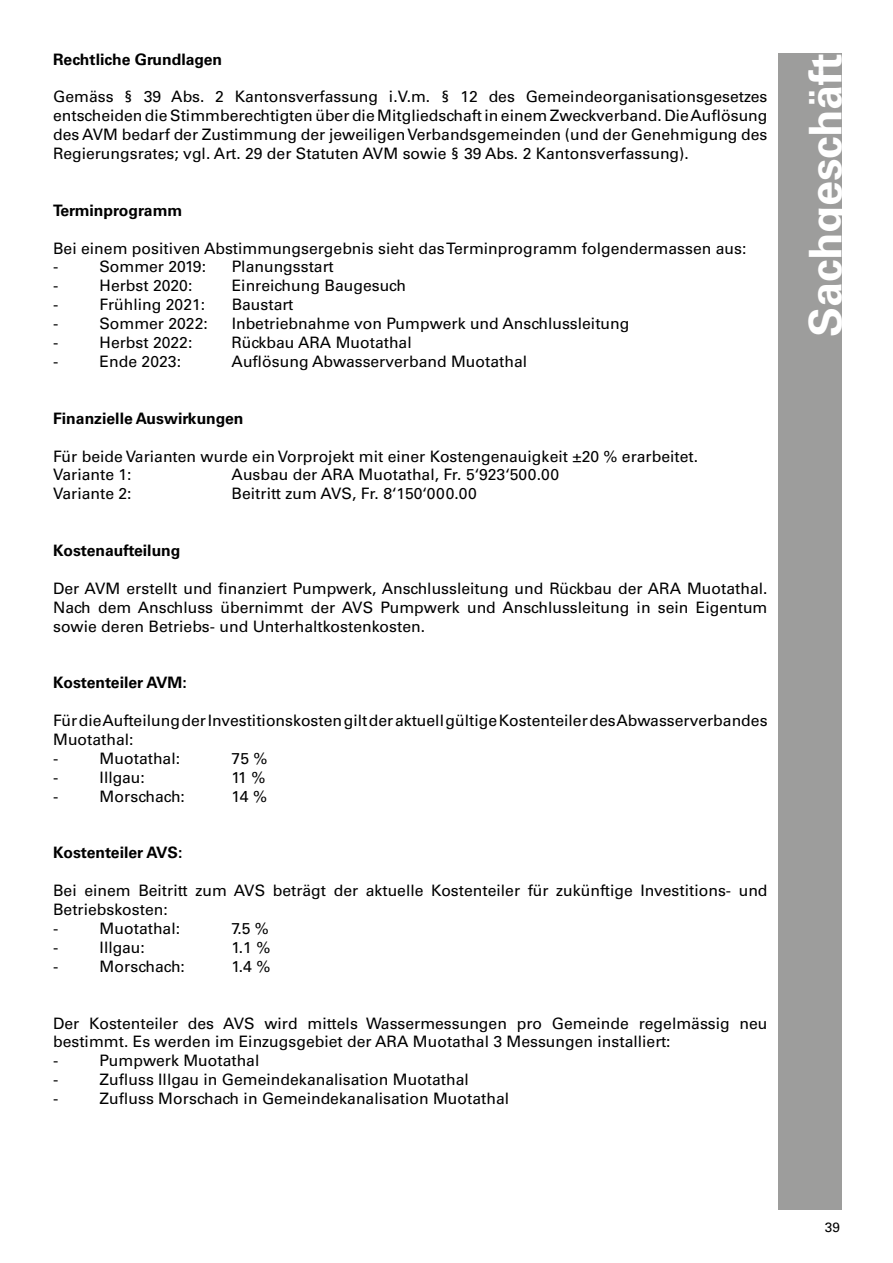
<style>
.page{position:relative;width:893px;height:1263px;background:#fff}
.page>*{position:absolute;margin:0;border:0;box-sizing:border-box;transform-origin:0 0}
.t1{font:700 45px "Univers LT Std";color:#fff}
.t2{font:15.75px/18.9px "Univers LT Std";color:#000}
.t3{font:700 15.75px "Univers LT Std";color:#000}
.t4{font:13.5px "Univers LT Std";color:#000}
</style>
<div class="page">
<div style="left:778px;top:53px;width:63px;height:1157px;background:#9d9d9c"></div>
<p class="t3" style="left:53px;top:50px;width:171px">Rechtliche Grundlagen</p>
<p class="t2" style="left:53px;top:87px;width:716px;text-align:justify">Gemäss § 39 Abs. 2 Kantonsverfassung i.V.m. § 12 des Gemeindeorganisationsgesetzes entscheiden die Stimmberechtigten über die Mitgliedschaft in einem Zweckverband. Die Auflösung des AVM bedarf der Zustimmung der jeweiligen Verbandsgemeinden (und der Genehmigung des Regierungsrates; vgl. Art. 29 der Statuten AVM sowie § 39 Abs. 2 Kantonsverfassung).</p>
<p class="t3" style="left:53px;top:201px;width:131px">Terminprogramm</p>
<p class="t2" style="left:53px;top:239px;width:695px">Bei einem positiven Abstimmungsergebnis sieht das Terminprogramm folgendermassen aus: -</p>
<p class="t2" style="left:100px;top:258px;width:108px">Sommer 2019:</p>
<p class="t2" style="left:232px;top:258px;width:103px">Planungsstart</p>
<p class="t2" style="left:53px;top:276px;width:7px">-</p>
<p class="t2" style="left:100px;top:276px;width:94px">Herbst 2020:</p>
<p class="t2" style="left:232px;top:276px;width:176px">Einreichung Baugesuch</p>
<p class="t2" style="left:53px;top:295px;width:7px">-</p>
<p class="t2" style="left:100px;top:295px;width:107px">Frühling 2021:</p>
<p class="t2" style="left:232px;top:295px;width:63px">Baustart</p>
<p class="t2" style="left:53px;top:314px;width:7px">-</p>
<p class="t2" style="left:100px;top:314px;width:110px">Sommer 2022:</p>
<p class="t2" style="left:232px;top:314px;width:399px">Inbetriebnahme von Pumpwerk und Anschlussleitung</p>
<p class="t2" style="left:53px;top:333px;width:7px">-</p>
<p class="t2" style="left:100px;top:333px;width:94px">Herbst 2022:</p>
<p class="t2" style="left:232px;top:333px;width:182px">Rückbau ARA Muotathal</p>
<p class="t2" style="left:53px;top:352px;width:7px">-</p>
<p class="t2" style="left:100px;top:352px;width:83px">Ende 2023:</p>
<p class="t2" style="left:232px;top:352px;width:297px">Auflösung Abwasserverband Muotathal</p>
<p class="t3" style="left:53px;top:409px;width:192px">Finanzielle Auswirkungen</p>
<p class="t2" style="left:53px;top:447px;width:646px">Für beide Varianten wurde ein Vorprojekt mit einer Kostengenauigkeit ±20 % erarbeitet.<br>Variante 1:</p>
<p class="t2" style="left:232px;top:465px;width:329px">Ausbau der ARA Muotathal, Fr. 5‘923‘500.00</p>
<p class="t2" style="left:53px;top:484px;width:80px">Variante 2:</p>
<p class="t2" style="left:232px;top:484px;width:247px">Beitritt zum AVS, Fr. 8‘150‘000.00</p>
<p class="t3" style="left:53px;top:541px;width:129px">Kostenaufteilung</p>
<p class="t2" style="left:53px;top:579px;width:716px;text-align:justify">Der AVM erstellt und finanziert Pumpwerk, Anschlussleitung und Rückbau der ARA Muotathal.<br>Nach dem Anschluss übernimmt der AVS Pumpwerk und Anschlussleitung in sein Eigentum sowie deren Betriebs- und Unterhaltkostenkosten.</p>
<p class="t3" style="left:53px;top:673px;width:135px">Kostenteiler AVM:</p>
<p class="t2" style="left:53px;top:711px;width:716px">Für die Aufteilung der Investitionskosten gilt der aktuell gültige Kostenteiler des Abwasserverbandes<br>Muotathal:<br>-</p>
<p class="t2" style="left:100px;top:749px;width:82px">Muotathal:</p>
<p class="t2" style="left:232px;top:749px;width:37px">75 %</p>
<p class="t2" style="left:53px;top:768px;width:7px">-</p>
<p class="t2" style="left:100px;top:768px;width:47px">Illgau:</p>
<p class="t2" style="left:232px;top:768px;width:35px">11 %</p>
<p class="t2" style="left:53px;top:787px;width:7px">-</p>
<p class="t2" style="left:100px;top:787px;width:87px">Morschach:</p>
<p class="t2" style="left:232px;top:787px;width:37px">14 %</p>
<p class="t3" style="left:53px;top:844px;width:131px">Kostenteiler AVS:</p>
<p class="t2" style="left:53px;top:881px;width:716px">Bei einem Beitritt zum AVS beträgt der aktuelle Kostenteiler für zukünftige Investitions- und<br>Betriebskosten:<br>-</p>
<p class="t2" style="left:100px;top:919px;width:82px">Muotathal:</p>
<p class="t2" style="left:232px;top:919px;width:39px">7.5 %</p>
<p class="t2" style="left:53px;top:938px;width:7px">-</p>
<p class="t2" style="left:100px;top:938px;width:47px">Illgau:</p>
<p class="t2" style="left:232px;top:938px;width:40px">1.1 %</p>
<p class="t2" style="left:53px;top:957px;width:7px">-</p>
<p class="t2" style="left:100px;top:957px;width:87px">Morschach:</p>
<p class="t2" style="left:232px;top:957px;width:40px">1.4 %</p>
<p class="t2" style="left:53px;top:1014px;width:716px">Der Kostenteiler des AVS wird mittels Wassermessungen pro Gemeinde regelmässig neu bestimmt. Es werden im Einzugsgebiet der ARA Muotathal 3 Messungen installiert:<br>-</p>
<p class="t2" style="left:100px;top:1051px;width:161px">Pumpwerk Muotathal</p>
<p class="t2" style="left:53px;top:1070px;width:7px">-</p>
<p class="t2" style="left:100px;top:1070px;width:371px">Zufluss Illgau in Gemeindekanalisation Muotathal</p>
<p class="t2" style="left:53px;top:1089px;width:7px">-</p>
<p class="t2" style="left:100px;top:1089px;width:411px">Zufluss Morschach in Gemeindekanalisation Muotathal</p>
<h1 class="t1" style="left:799px;top:337px;width:285px;rotate:-90deg">Sachgeschäft</h1>
<p class="t4" style="left:825px;top:1219px;width:17px">39</p>
</div>
